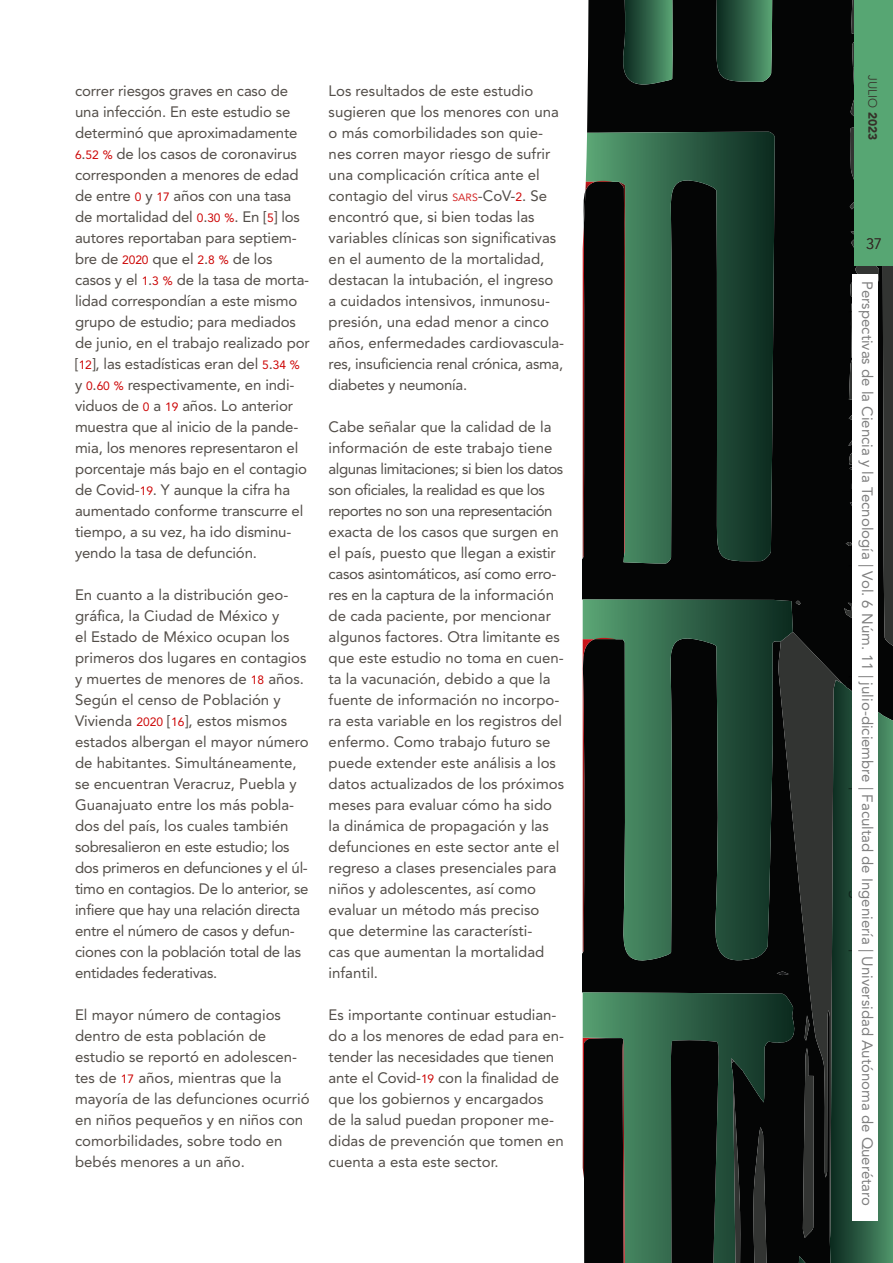
<style>
.page{position:relative;width:893px;height:1263px;background:#fff}
.page>*{position:absolute;margin:0;border:0;box-sizing:border-box;transform-origin:0 0}
.t1{font:15px/21px "Avenir LT Std";color:#534e49}
.t2{font:15px "Avenir LT Std";color:#000}
.t3{font:300 15px "Avenir LT Std";color:#352f28}
.t4{font:300 12px "Avenir LT Std";color:#352f28}
.s1{font-size:12px;color:#cc0505}
.s2{font-size:10.5px;color:#d42b2b}
.s3{font-weight:900}
</style>
<div class="page">
<svg style="left:582px;top:0;width:311px;height:1263px;background:#1a2e23"></svg>
<div style="left:854px;top:0;width:39px;height:266px;background:#57a673"></div>
<div style="left:852px;top:274px;width:26px;height:947px;background:#fff"></div>
<p class="t1" style="left:75px;top:80px;width:236px">correr riesgos graves en caso de una infección. En este estudio se determinó que aproximadamente<br><span class="s1">6</span>.<span class="s1">52 %</span> de los casos de coronavirus corresponden a menores de edad de entre <span class="s1">0</span> y <span class="s1">17</span> años con una tasa de mortalidad del <span class="s1">0</span>.<span class="s1">30 %</span>. En [<span class="s1">5</span>] los autores reportaban para septiem&shy;bre de <span class="s1">2020</span> que el <span class="s1">2</span>.<span class="s1">8 %</span> de los casos y el <span class="s1">1</span>.<span class="s1">3 %</span> de la tasa de morta&shy;lidad correspondían a este mismo grupo de estudio; para mediados de junio, en el trabajo realizado por [<span class="s1">12</span>], las estadísticas eran del <span class="s1">5</span>.<span class="s1">34 % </span>y <span class="s1">0</span>.<span class="s1">60 %</span> respectivamente, en indi&shy;viduos de <span class="s1">0</span> a <span class="s1">19</span> años. Lo anterior muestra que al inicio de la pande&shy;mia, los menores representaron el porcentaje más bajo en el contagio de Covid-<span class="s1">19</span>. Y aunque la cifra ha aumentado conforme transcurre el tiempo, a su vez, ha ido disminu&shy;yendo la tasa de defunción.</p>
<p class="t1" style="left:75px;top:584px;width:235px">En cuanto a la distribución geo&shy;gráfica, la Ciudad de México y<br>el Estado de México ocupan los primeros dos lugares en contagios y muertes de menores de <span class="s1">18</span> años.<br>Según el censo de Población y<br>Vivienda <span class="s1">2020</span> [<span class="s1">16</span>], estos mismos estados albergan el mayor número de habitantes. Simultáneamente, se encuentran Veracruz, Puebla y<br>Guanajuato entre los más pobla&shy;dos del país, los cuales también sobresalieron en este estudio; los dos primeros en defunciones y el úl&shy;timo en contagios. De lo anterior, se infiere que hay una relación directa entre el número de casos y defun&shy;ciones con la población total de las entidades federativas.</p>
<p class="t1" style="left:75px;top:1004px;width:236px">El mayor número de contagios dentro de esta población de estudio se reportó en adolescen&shy;tes de <span class="s1">17</span> años, mientras que la mayoría de las defunciones ocurrió en niños pequeños y en niños con comorbilidades, sobre todo en bebés menores a un año.</p>
<p class="t1" style="left:329px;top:80px;width:237px">Los resultados de este estudio sugieren que los menores con una o más comorbilidades son quie&shy;nes corren mayor riesgo de sufrir una complicación crítica ante el contagio del virus <span class="s2">SARS</span>-CoV-<span class="s1">2</span>. Se encontró que, si bien todas las variables clínicas son significativas en el aumento de la mortalidad, destacan la intubación, el ingreso a cuidados intensivos, inmunosu&shy;presión, una edad menor a cinco años, enfermedades cardiovascula&shy;res, insuficiencia renal crónica, asma, diabetes y neumonía.</p>
<p class="t1" style="left:329px;top:416px;width:237px">Cabe señalar que la calidad de la información de este trabajo tiene algunas limitaciones; si bien los datos son oficiales, la realidad es que los reportes no son una representación exacta de los casos que surgen en el país, puesto que llegan a existir casos asintomáticos, así como erro&shy;res en la captura de la información de cada paciente, por mencionar algunos factores. Otra limitante es que este estudio no toma en cuen&shy;ta la vacunación, debido a que la fuente de información no incorpo&shy;ra esta variable en los registros del enfermo. Como trabajo futuro se puede extender este análisis a los datos actualizados de los próximos meses para evaluar cómo ha sido la dinámica de propagación y las defunciones en este sector ante el regreso a clases presenciales para niños y adolescentes, así como evaluar un método más preciso que determine las característi-<br>cas que aumentan la mortalidad infantil.</p>
<p class="t1" style="left:329px;top:1004px;width:237px">Es importante continuar estudian&shy;do a los menores de edad para en&shy;tender las necesidades que tienen ante el Covid-<span class="s1">19</span> con la finalidad de que los gobiernos y encargados de la salud puedan proponer me&shy;didas de prevención que tomen en cuenta a esta este sector.</p>
<p class="t4" style="left:880px;top:75px;width:67px;rotate:90deg">JULIO <span class="s3">2023</span></p>
<p class="t3" style="left:866px;top:235px;width:17px">37</p>
<p class="t2" style="left:876px;top:281px;width:927px;rotate:90deg">Perspectivas de la Ciencia y la Tecnología | Vol. 6 Núm. 11 | julio-diciembre | Facultad de Ingeniería | Universidad Autónoma de Querétaro</p>
</div>
